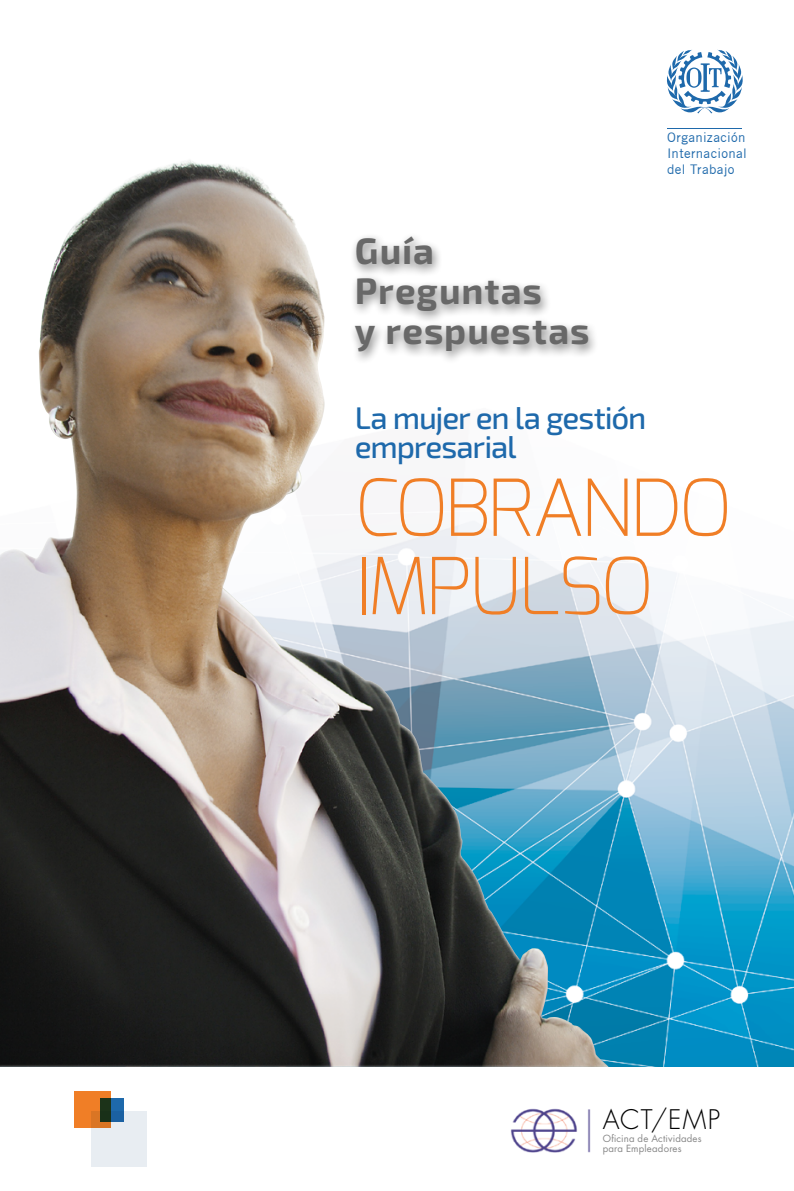
<style>
.page{position:relative;width:794px;height:1191px;background:#fff}
.page>*{position:absolute;margin:0;border:0;box-sizing:border-box;transform-origin:0 0}
.t1{font:200 78.23px/78.2px "Exo";letter-spacing:-.045em;color:#f07e26}
.t2{font:700 36.75px/40.2px "Exo 2.0";letter-spacing:.03em;color:#686868}
.t3{font:500 31.32px/28.7px "Exo 2.0";letter-spacing:-.035em;color:#1e69ab}
.t4{font:300 26.25px "Futura";letter-spacing:.05em;color:#000}
.t5{font:13.3px/15.8px "Trade Gothic";letter-spacing:.025em;color:#1e69ab;text-align:justify}
.t6{font:9.62px/9.6px "Futura";letter-spacing:.02em;color:#878787}
</style>
<div class="page">
<img style="left:608px;top:557px;width:186px;height:510px">
<div style="left:91px;top:1111px;width:56px;height:55px;background:#e8edf2"></div>
<svg style="left:74px;top:1091px;width:37px;height:36px"></svg>
<svg style="left:100px;top:1098px;width:24px;height:23px"></svg>
<img style="left:0;top:160px;width:608px;height:907px">
<div style="left:349px;top:232px;width:250px;height:133px;background:#000;opacity:.5"></div>
<hr style="left:667px;top:128px;width:74px;height:1px;background:#1e69ab">
<svg style="left:667px;top:50px;width:76px;height:63px"></svg>
<img style="left:510px;top:1108px;width:81px;height:45px">
<h2 class="t2" style="left:355px;top:232px;width:236px">Guía<br>Preguntas<br>y respuestas</h2>
<p class="t5" style="left:667px;top:129px;width:81px">Organización Internacional del Trabajo</p>
<h3 class="t3" style="left:355px;top:404px;width:293px">La mujer en la gestión empresarial</h3>
<h1 class="t1" style="left:355px;top:468px;width:377px">COBRANDO<br>IMPULSO</h1>
<h3 class="t4" style="left:603px;top:1103px;width:119px">ACT/EMP</h3>
<p class="t6" style="left:603px;top:1133px;width:100px">Oficina de Actividades para Empleadores</p>
</div>
